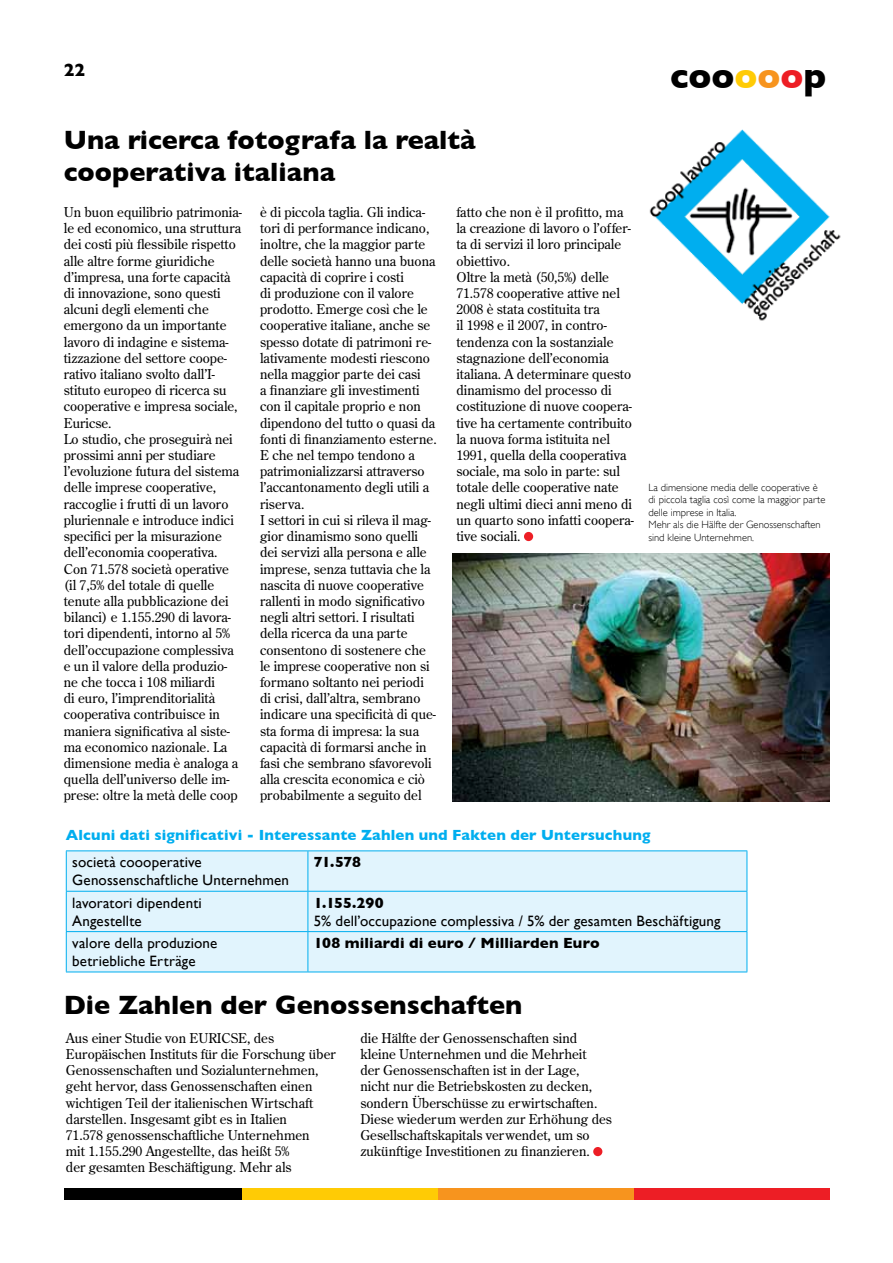
<style>
.page{position:relative;width:893px;height:1263px;background:#fff}
.page>*{position:absolute;margin:0;border:0;box-sizing:border-box;transform-origin:0 0}
.t1{font:700 36px "Gill Sans";color:#000}
.t2{font:700 27px/32.4px "Gill Sans";color:#000}
.t3{font:700 18px "Gill Sans";color:#000}
.t4{font:15px/18px "Gill Sans";letter-spacing:.01em;color:#000}
.t5{font:700 15px "Gill Sans";letter-spacing:.01em;color:#00aeef}
.t6{font:700 15px "Gill Sans";letter-spacing:.005em;color:#000}
.t7{font:13.5px/16.2px "Century Old Style";color:#000}
.t8{font:300 10.5px/12.6px "Gill Sans";color:#000}
.s1{color:#ffcb05}
.s2{color:#f7941e}
.s3{color:#ed1e25}
</style>
<div class="page">
<div style="left:634px;top:1188px;width:196px;height:11px;background:#ed1e25"></div>
<div style="left:438px;top:1188px;width:196px;height:11px;background:#f7941e"></div>
<div style="left:242px;top:1188px;width:196px;height:11px;background:#ffcb05"></div>
<div style="left:64px;top:1188px;width:178px;height:11px;background:#000"></div>
<div style="left:524px;top:532px;width:9px;height:9px;background:#ed1e25;border-radius:50%"></div>
<img style="left:649px;top:129px;width:192px;height:192px">
<img style="left:453px;top:554px;width:376px;height:247px">
<div style="left:593px;top:1147px;width:9px;height:9px;background:#ed1e25;border-radius:50%"></div>
<div style="left:67px;top:851px;width:680px;height:120px;background:#e1f4fd"></div>
<hr style="left:66px;top:850px;width:242px;height:1px;background:#00aeef">
<hr style="left:66px;top:851px;width:1px;height:40px;background:#00aeef">
<hr style="left:308px;top:850px;width:439px;height:1px;background:#00aeef">
<hr style="left:308px;top:851px;width:1px;height:40px;background:#00aeef">
<hr style="left:747px;top:851px;width:1px;height:40px;background:#00aeef">
<hr style="left:66px;top:891px;width:242px;height:1px;background:#00aeef">
<hr style="left:66px;top:892px;width:1px;height:39px;background:#00aeef">
<hr style="left:308px;top:891px;width:439px;height:1px;background:#00aeef">
<hr style="left:308px;top:892px;width:1px;height:39px;background:#00aeef">
<hr style="left:747px;top:892px;width:1px;height:39px;background:#00aeef">
<hr style="left:66px;top:931px;width:242px;height:1px;background:#00aeef">
<hr style="left:66px;top:932px;width:1px;height:39px;background:#00aeef">
<hr style="left:308px;top:931px;width:439px;height:1px;background:#00aeef">
<hr style="left:308px;top:932px;width:1px;height:39px;background:#00aeef">
<hr style="left:747px;top:932px;width:1px;height:39px;background:#00aeef">
<hr style="left:66px;top:971px;width:242px;height:1px;background:#00aeef">
<hr style="left:308px;top:971px;width:439px;height:1px;background:#00aeef">
<h3 class="t3" style="left:64px;top:60px;width:23px">22</h3>
<h2 class="t2" style="left:64px;top:123px;width:413px">Una ricerca fotografa la realtà cooperativa italiana</h2>
<p class="t7" style="left:64px;top:204px;width:180px">Un buon equilibrio patrimonia&shy;le ed economico, una struttura dei costi più flessibile rispetto alle altre forme giuridiche d’impresa, una forte capacità di innovazione, sono questi alcuni degli elementi che emergono da un importante lavoro di indagine e sistema&shy;tizzazione del settore coope&shy;rativo italiano svolto dall’I&shy;stituto europeo di ricerca su cooperative e impresa sociale,<br>Euricse.<br>Lo studio, che proseguirà nei prossimi anni per studiare l’evoluzione futura del sistema delle imprese cooperative, raccoglie i frutti di un lavoro pluriennale e introduce indici specifici per la misurazione dell’economia cooperativa.<br>Con 71.578 società operative (il 7,5% del totale di quelle tenute alla pubblicazione dei bilanci) e 1.155.290 di lavora&shy;tori dipendenti, intorno al 5% dell’occupazione complessiva e un il valore della produzio&shy;ne che tocca i 108 miliardi<br>di euro, l’imprenditorialità cooperativa contribuisce in maniera significativa al siste&shy;ma economico nazionale. La dimensione media è analoga a quella dell’universo delle im&shy;prese: oltre la metà delle coop</p>
<p class="t7" style="left:260px;top:204px;width:178px">è di piccola taglia. Gli indica&shy;tori di performance indicano, inoltre, che la maggior parte delle società hanno una buona capacità di coprire i costi<br>di produzione con il valore prodotto. Emerge così che le cooperative italiane, anche se spesso dotate di patrimoni re&shy;lativamente modesti riescono nella maggior parte dei casi<br>a finanziare gli investimenti con il capitale proprio e non dipendono del tutto o quasi da fonti di finanziamento esterne.<br>E che nel tempo tendono a patrimonializzarsi attraverso l’accantonamento degli utili a riserva.<br>I settori in cui si rileva il mag&shy;gior dinamismo sono quelli dei servizi alla persona e alle imprese, senza tuttavia che la nascita di nuove cooperative rallenti in modo significativo negli altri settori. I risultati della ricerca da una parte consentono di sostenere che le imprese cooperative non si formano soltanto nei periodi di crisi, dall’altra, sembrano indicare una specificità di que&shy;sta forma di impresa: la sua capacità di formarsi anche in fasi che sembrano sfavorevoli alla crescita economica e ciò probabilmente a seguito del</p>
<p class="t7" style="left:456px;top:204px;width:179px">fatto che non è il profitto, ma la creazione di lavoro o l’offer&shy;ta di servizi il loro principale obiettivo.<br>Oltre la metà (50,5%) delle<br>71.578 cooperative attive nel<br>2008 è stata costituita tra<br>il 1998 e il 2007, in contro&shy;tendenza con la sostanziale stagnazione dell’economia italiana. A determinare questo dinamismo del processo di costituzione di nuove coopera&shy;tive ha certamente contribuito la nuova forma istituita nel<br>1991, quella della cooperativa sociale, ma solo in parte: sul totale delle cooperative nate negli ultimi dieci anni meno di un quarto sono infatti coopera&shy;tive sociali.</p>
<h1 class="t1" style="left:670px;top:55px;width:158px">coo<span class="s1">o</span><span class="s2">o</span><span class="s3">o</span>p</h1>
<p class="t8" style="left:648px;top:481px;width:179px">La dimensione media delle cooperative è di piccola taglia così come la maggior parte delle imprese in Italia.<br>Mehr als die Hälfte der Genossenschaften sind kleine Unternehmen.</p>
<p class="t5" style="left:66px;top:826px;width:586px">Alcuni dati significativi - Interessante Zahlen und Fakten der Untersuchung</p>
<p class="t4" style="left:72px;top:853px;width:218px">società coooperative<br>Genossenschaftliche Unternehmen</p>
<p class="t6" style="left:314px;top:853px;width:49px">71.578</p>
<p class="t4" style="left:72px;top:893px;width:131px">lavoratori dipendenti<br>Angestellte</p>
<p class="t6" style="left:314px;top:894px;width:71px">1.155.290</p>
<p class="t4" style="left:314px;top:911px;width:408px">5% dell’occupazione complessiva / 5% der gesamten Beschäftigung</p>
<p class="t4" style="left:72px;top:934px;width:147px">valore della produzione betriebliche Erträge</p>
<p class="t6" style="left:314px;top:934px;width:287px">108 miliardi di euro / Milliarden Euro</p>
<h2 class="t2" style="left:64px;top:988px;width:460px">Die Zahlen der Genossenschaften</h2>
<p class="t7" style="left:66px;top:1029px;width:271px">Aus einer Studie von EURICSE, des Europäischen Instituts für die Forschung über Genossenschaften und Sozialunternehmen, geht hervor, dass Genossenschaften einen wichtigen Teil der italienischen Wirtschaft darstellen. Insgesamt gibt es in Italien<br>71.578 genossenschaftliche Unternehmen<br>mit 1.155.290 Angestellte, das heißt 5%<br>der gesamten Beschäftigung. Mehr als</p>
<p class="t7" style="left:360px;top:1029px;width:253px">die Hälfte der Genossenschaften sind kleine Unternehmen und die Mehrheit<br>der Genossenschaften ist in der Lage, nicht nur die Betriebskosten zu decken, sondern Überschüsse zu erwirtschaften.<br>Diese wiederum werden zur Erhöhung des Gesellschaftskapitals verwendet, um so zukünftige Investitionen zu finanzieren.</p>
</div>
